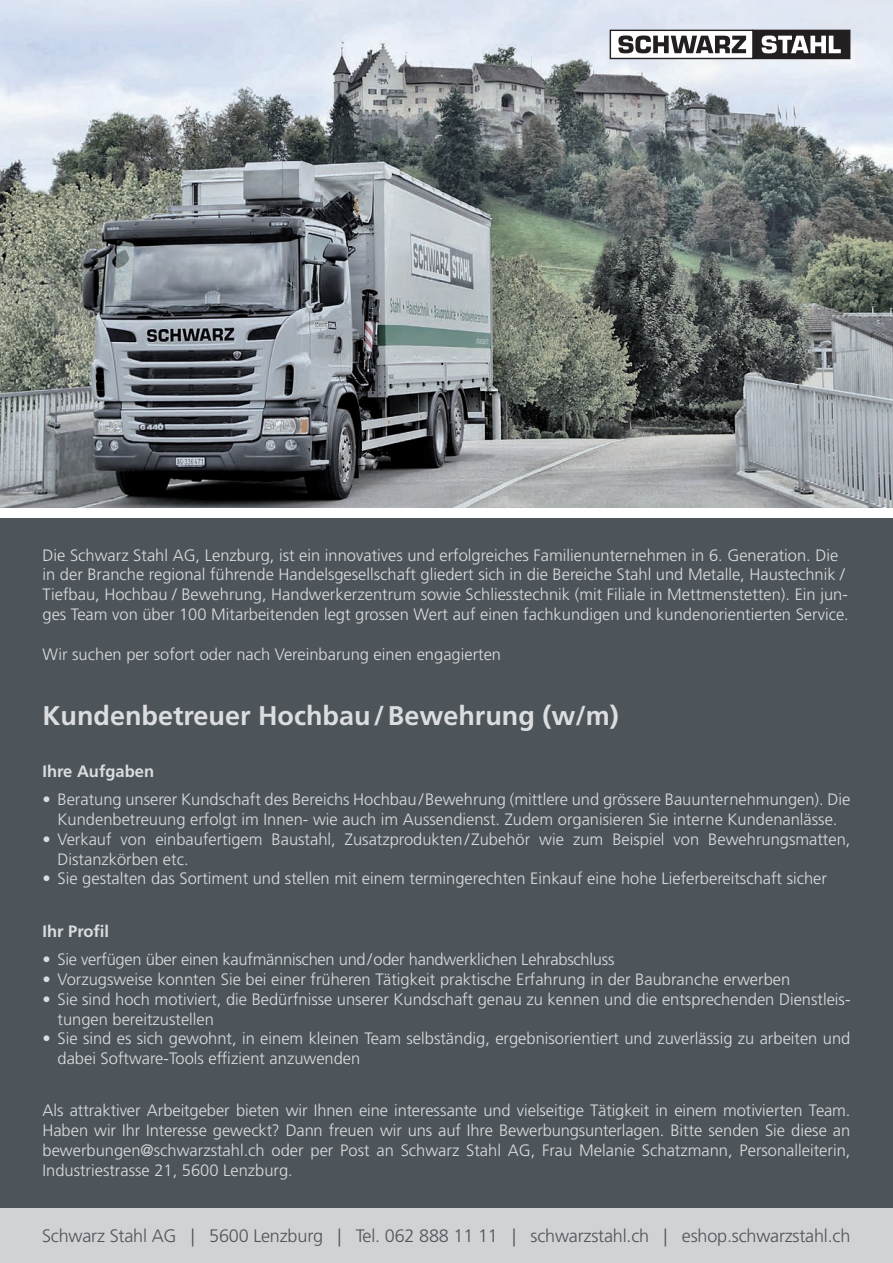
<style>
.page{position:relative;width:893px;height:1263px;background:#fff}
.page>*{position:absolute;margin:0;border:0;box-sizing:border-box;transform-origin:0 0}
.t1{font:700 27px "Frutiger LT Std";color:#dcdddf}
.t2{font:300 18px "Frutiger LT Std";letter-spacing:-.01em;color:#4d545a}
.t3{font:300 16.5px/19.8px "Frutiger LT Std";color:#dcdddf}
.t4{font:700 16.5px "Frutiger LT Std";color:#dcdddf}
.s1{font-family:"Frutiger LT"}
</style>
<div class="page">
<img style="left:0;top:0;width:893px;height:508px">
<div style="left:0;top:518px;width:893px;height:729px;background:#4d545a"></div>
<div style="left:0;top:1209px;width:893px;height:54px;background:#d1d2d4"></div>
<div style="left:753px;top:30px;width:97px;height:28px;background:#231f20"></div>
<div style="left:752px;top:30px;width:98px;height:29px;border:1px solid #231f20"></div>
<div style="left:610px;top:30px;width:143px;height:28px;background:#fff"></div>
<div style="left:610px;top:30px;width:144px;height:29px;border:1px solid #231f20"></div>
<svg style="left:618px;top:36px;width:128px;height:17px"></svg>
<svg style="left:762px;top:36px;width:79px;height:17px"></svg>
<p class="t3" style="left:43px;top:545px;width:808px">Die Schwarz Stahl AG, Lenzburg, ist ein innovatives und erfolgreiches Familienunternehmen in 6. Generation. Die in der Branche regional führende Handelsgesellschaft gliedert sich in die Bereiche Stahl und Metalle, Haustechnik / Tiefbau, Hochbau / Bewehrung, Handwerkerzentrum sowie Schliesstechnik (mit Filiale in Mettmenstetten). Ein jun&shy;ges Team von über 100 Mitarbeitenden legt grossen Wert auf einen fachkundigen und kundenorientierten Service.</p>
<p class="t3" style="left:43px;top:644px;width:460px">Wir suchen per sofort oder nach Vereinbarung einen engagierten</p>
<h1 class="t1" style="left:43px;top:699px;width:578px">Kundenbetreuer Hochbau/Bewehrung (w/m)</h1>
<p class="t4" style="left:43px;top:761px;width:113px">Ihre Aufgaben</p>
<p class="t3" style="left:43px;top:790px;width:809px;text-align:center">• Beratung unserer Kundschaft des Bereichs Hochbau/Bewehrung (mittlere und grössere Bauunternehmungen). Die<br>Kundenbetreuung erfolgt im Innen- wie auch im Aussendienst. Zudem organisieren Sie interne Kundenanlässe.</p>
<p class="t3" style="left:58px;top:829px;width:794px;text-indent:-15px">• Verkauf von einbaufertigem Baustahl, Zusatzprodukten/Zubehör wie zum Beispiel von Bewehrungsmatten,<br>Distanzkörben etc.</p>
<p class="t3" style="left:43px;top:869px;width:786px">• Sie gestalten das Sortiment und stellen mit einem termingerechten Einkauf eine hohe Lieferbereitschaft sicher</p>
<p class="t4" style="left:43px;top:921px;width:68px">Ihr Profil</p>
<p class="t3" style="left:43px;top:950px;width:573px">• Sie verfügen über einen kaufmännischen und/oder handwerklichen Lehrabschluss</p>
<p class="t3" style="left:43px;top:969px;width:749px">• Vorzugsweise konnten Sie bei einer früheren Tätigkeit praktische Erfahrung in der Baubranche erwerben</p>
<p class="t3" style="left:58px;top:989px;width:794px;text-indent:-15px">• Sie sind hoch motiviert, die Bedürfnisse unserer Kundschaft genau zu kennen und die entsprechenden Dienstleis&shy;tungen bereitzustellen</p>
<p class="t3" style="left:58px;top:1029px;width:794px;text-indent:-15px">• Sie sind es sich gewohnt, in einem kleinen Team selbständig, ergebnisorientiert und zuverlässig zu arbeiten und dabei Software-Tools effizient anzuwenden</p>
<p class="t3" style="left:43px;top:1101px;width:809px;text-align:justify">Als attraktiver Arbeitgeber bieten wir Ihnen eine interessante und vielseitige Tätigkeit in einem motivierten Team.<br>Haben wir Ihr Interesse geweckt? Dann freuen wir uns auf Ihre Bewerbungsunterlagen. Bitte senden Sie diese an bewerbungen@schwarzstahl.ch oder per Post an Schwarz Stahl AG, Frau Melanie Schatzmann, Personalleiterin, Industriestrasse 21, 5600 Lenzburg.</p>
<p class="t2" style="left:42px;top:1225px;width:810px">Schwarz Stahl AG <span class="s1">|</span> 5600 Lenzburg <span class="s1">|</span> Tel. 062 888 11 11 <span class="s1">|</span> schwarzstahl.ch <span class="s1">|</span> eshop.schwarzstahl.ch</p>
</div>
